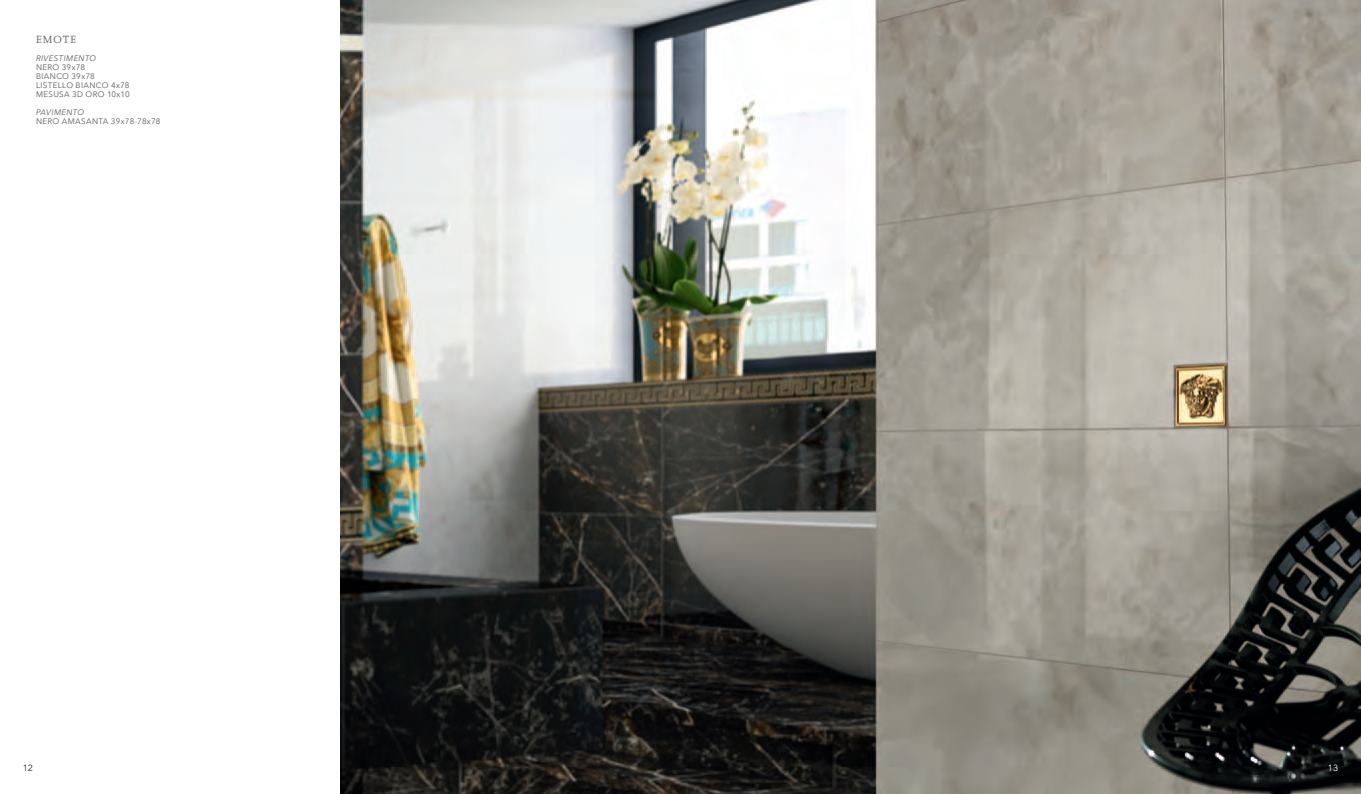
<style>
.page{position:relative;width:1361px;height:794px;background:#fff}
.page>*{position:absolute;margin:0;border:0;box-sizing:border-box;transform-origin:0 0}
.t1{font:12px "Joanna MT Std";letter-spacing:.1em;color:#57585a}
.t2{font:9px "Avenir Next";color:#231f20}
.t3{font:9px "Avenir Next";color:#fff}
.t4{font:8px/9px "Avenir Next";letter-spacing:.04em;color:#57585a}
.t5{font:italic 8px "Avenir Next";letter-spacing:.05em;color:#57585a}
</style>
<div class="page">
<img style="left:340px;top:0;width:1021px;height:794px">
<h1 class="t1" style="left:36px;top:33px;width:42px">EMOTE</h1>
<p class="t5" style="left:36px;top:54px;width:62px">RIVESTIMENTO</p>
<p class="t4" style="left:36px;top:63px;width:95px">NERO 39x78<br>BIANCO 39x78<br>LISTELLO BIANCO 4x78<br>MESUSA 3D ORO 10x10</p>
<p class="t5" style="left:36px;top:108px;width:50px">PAVIMENTO</p>
<p class="t4" style="left:36px;top:117px;width:126px">NERO AMASANTA 39x78-78x78</p>
<p class="t2" style="left:23px;top:763px;width:12px">12</p>
<p class="t3" style="left:1328px;top:763px;width:12px">13</p>
</div>
